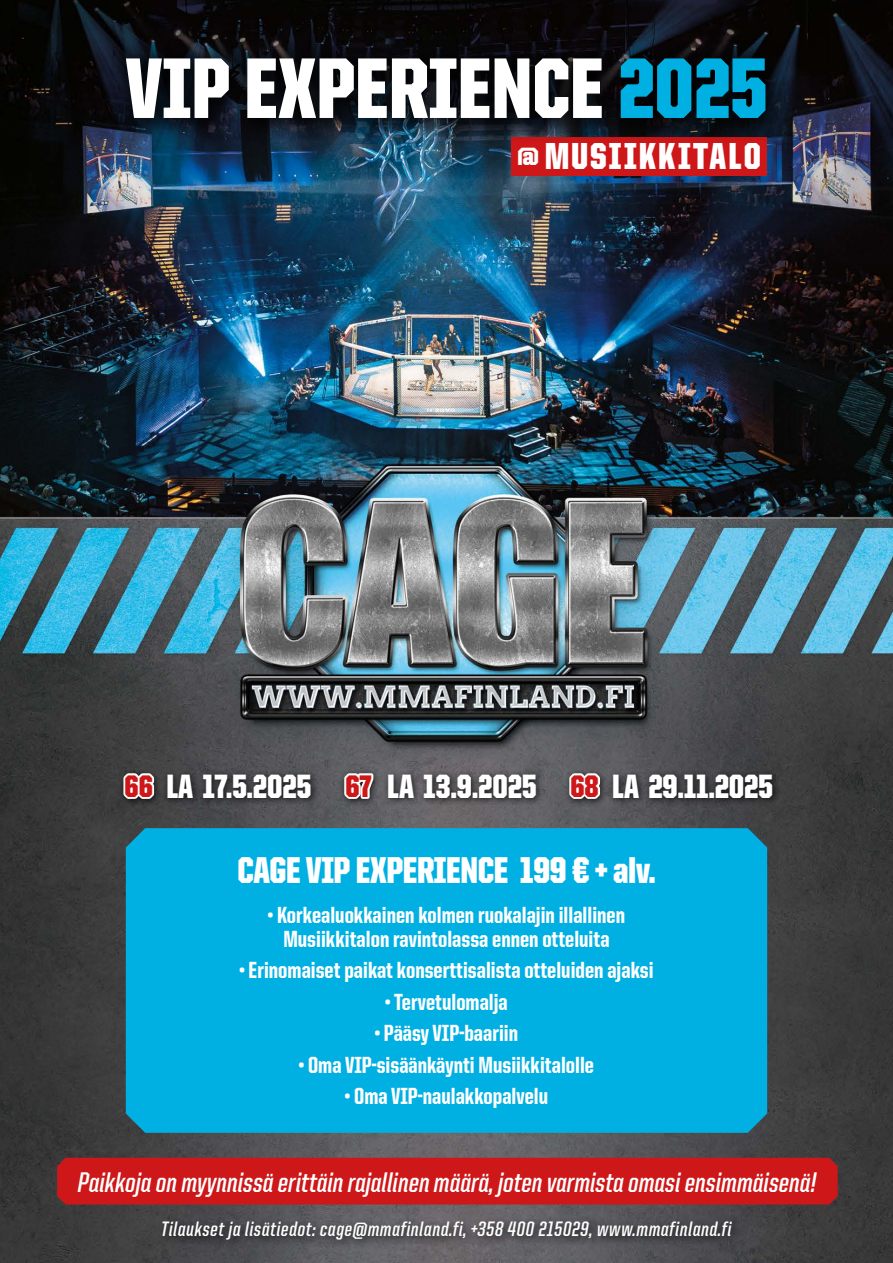
<style>
.page{position:relative;width:893px;height:1263px;background:#fff}
.page>*{position:absolute;margin:0;border:0;box-sizing:border-box;transform-origin:0 0}
.t1{font:900 86.25px "United Sans Cond";color:#fff}
.t2{font:900 37.65px "United Sans Cond";letter-spacing:.055em;color:#fff}
.t3{font:900 37.5px "United Sans Cond";letter-spacing:-.01em;color:#fff}
.t4{font:900 33.9px "United Sans Cond";color:#fff}
.t5{font:700 28.5px "United Italic Cond";color:#fff}
.t6{font:800 23.4px/23.4px "United Sans Cond";color:#fff;text-align:center}
.t7{font:700 21px "United Italic Cond";letter-spacing:.025em;color:#fff}
.s1{color:#00b0e3}
.s2{font-size:25.05px}
.s3{font-size:31.2px}
</style>
<div class="page">
<img style="left:0;top:0;width:893px;height:1263px">
<div style="left:118px;top:768px;width:202px;height:40px;background:#000;opacity:.75"></div>
<div style="left:339px;top:768px;width:206px;height:40px;background:#000;opacity:.75"></div>
<div style="left:564px;top:768px;width:217px;height:40px;background:#000;opacity:.75"></div>
<div style="left:511px;top:137px;width:256px;height:39px;background:#cd1719"></div>
<div style="left:57px;top:1158px;width:781px;height:46px;background:#cd1719"></div>
<div style="left:157px;top:1215px;width:586px;height:36px;background:#000;opacity:.75"></div>
<div style="left:107px;top:39px;width:684px;height:105px;background:#000;opacity:.75"></div>
<div style="left:126px;top:828px;width:641px;height:305px;background:#00b0e3"></div>
<h1 class="t1" style="left:125px;top:42px;width:643px">VIP EXPERIENCE <span class="s1">2025</span></h1>
<h2 class="t2" style="left:517px;top:136px;width:245px"><span class="s2">@</span> MUSIIKKITALO</h2>
<h3 class="t4" style="left:125px;top:768px;width:650px"><span class="s3">66</span> LA 17.5.2025 <span class="s3">67</span> LA 13.9.2025 <span class="s3">68</span> LA 29.11.2025</h3>
<h3 class="t3" style="left:238px;top:850px;width:419px">CAGE VIP EXPERIENCE 199 € + alv.</h3>
<p class="t6" style="left:268px;top:904px;width:359px">• Korkealuokkainen kolmen ruokalajin illallinen<br>Musiikkitalon ravintolassa ennen otteluita</p>
<p class="t6" style="left:239px;top:958px;width:416px">• Erinomaiset paikat konserttisalista otteluiden ajaksi</p>
<p class="t6" style="left:385px;top:990px;width:124px">• Tervetulomalja</p>
<p class="t6" style="left:375px;top:1021px;width:145px">• Pääsy VIP-baariin</p>
<p class="t6" style="left:299px;top:1053px;width:297px">• Oma VIP-sisäänkäynti Musiikkitalolle</p>
<p class="t6" style="left:345px;top:1084px;width:205px">• Oma VIP-naulakkopalvelu</p>
<p class="t5" style="left:78px;top:1167px;width:740px">Paikkoja on myynnissä erittäin rajallinen määrä, joten varmista omasi ensimmäisenä!</p>
<p class="t7" style="left:161px;top:1218px;width:572px">Tilaukset ja lisätiedot: cage@mmafinland.fi, +358 400 215029, www.mmafinland.fi</p>
</div>
